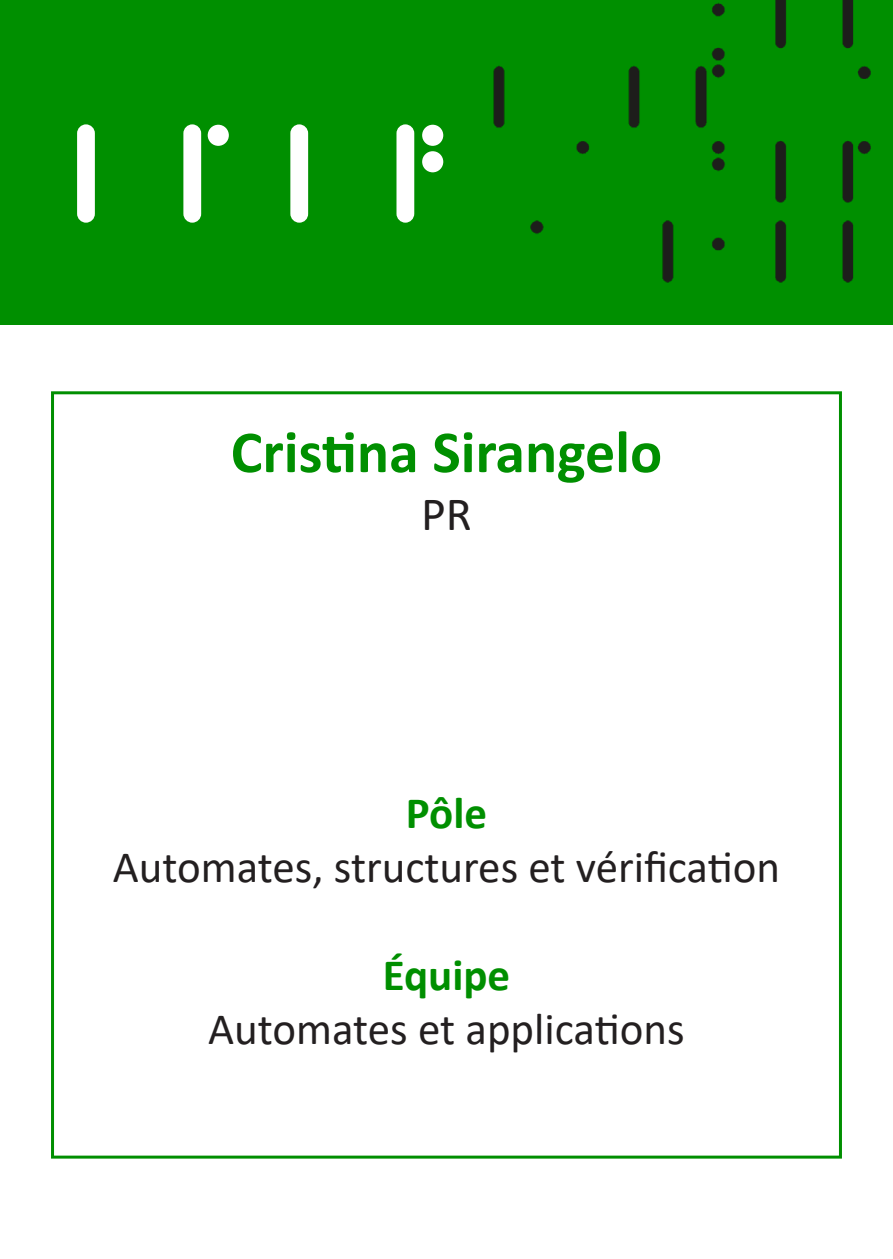
<style>
.page{position:relative;width:893px;height:1259px;background:#fff}
.page>*{position:absolute;margin:0;border:0;box-sizing:border-box;transform-origin:0 0}
.t1{font:700 60px "Calibri";color:#008f00}
.t2{font:48px "Calibri";color:#231f20}
.t3{font:45px "Calibri";color:#231f20}
.t4{font:700 45px "Calibri";color:#008f00}
</style>
<div class="page">
<div style="left:51px;top:391px;width:791px;height:767px;border:3px solid #008f00"></div>
<div style="left:0;top:0;width:893px;height:325px;background:#008f00"></div>
<svg style="left:77px;top:124px;width:337px;height:99px"></svg>
<div style="left:208px;top:125px;width:21px;height:21px;background:#fff;border-radius:50%"></div>
<div style="left:422px;top:125px;width:21px;height:21px;background:#fff;border-radius:50%"></div>
<div style="left:422px;top:151px;width:21px;height:21px;background:#fff;border-radius:50%"></div>
<img style="left:493px;top:0;width:378px;height:283px">
<p class="t1" style="left:231px;top:410px;width:433px">Cristina Sirangelo</p>
<p class="t2" style="left:421px;top:480px;width:52px">PR</p>
<p class="t4" style="left:406px;top:781px;width:83px">Pôle</p>
<p class="t3" style="left:113px;top:836px;width:669px">Automates, structures et vérification</p>
<p class="t4" style="left:383px;top:943px;width:129px">Équipe</p>
<p class="t3" style="left:208px;top:998px;width:478px">Automates et applications</p>
</div>
